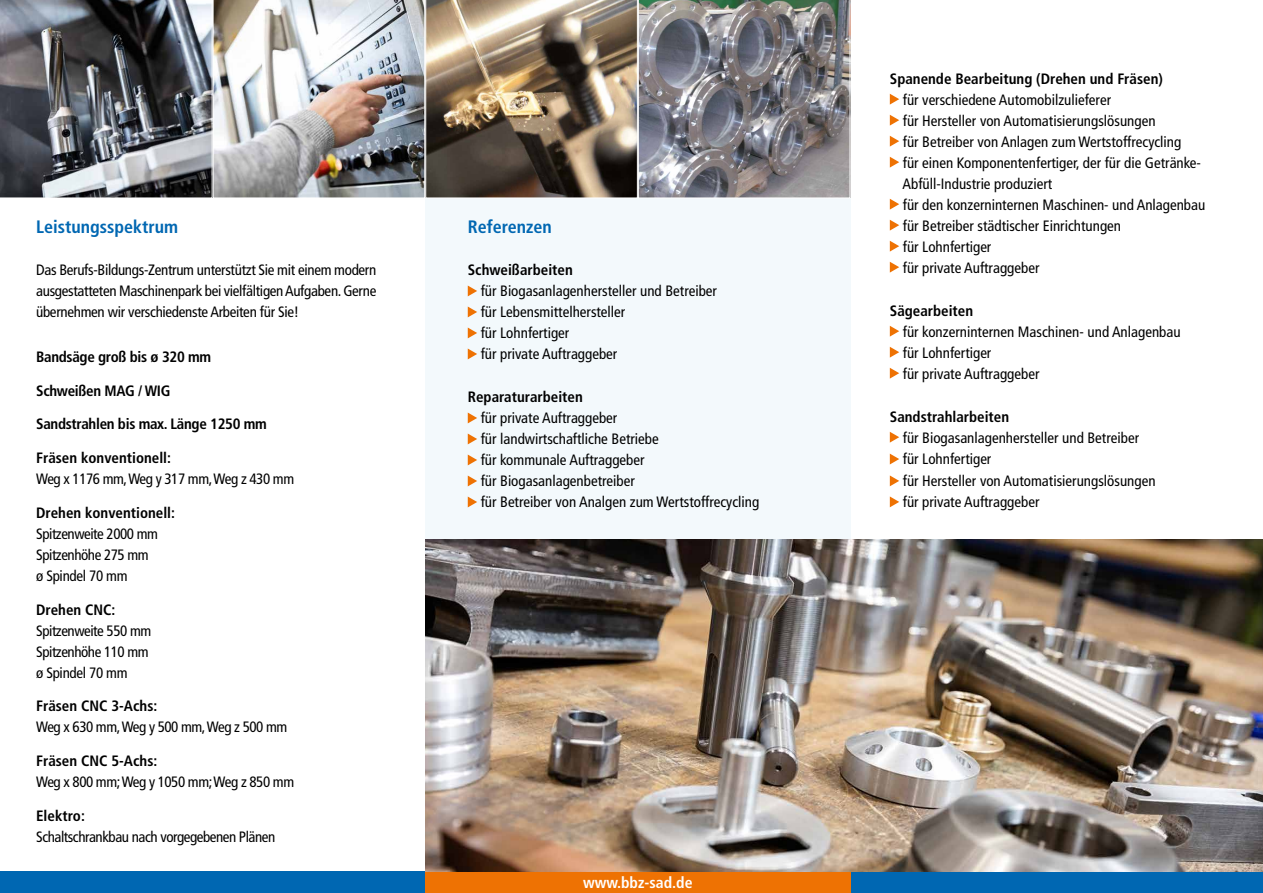
<style>
.page{position:relative;width:1263px;height:893px;background:#fff}
.page>*{position:absolute;margin:0;border:0;box-sizing:border-box;transform-origin:0 0}
.t1{font:700 condensed 18px "Frutiger";color:#0067b2}
.t2{font:700 condensed 15.75px "Frutiger";color:#fff}
.t3{font:condensed 15px/21px "Frutiger";color:#000}
.t4{font:condensed 15px/21px "Frutiger";letter-spacing:-.03em;color:#000}
.t5{font:700 condensed 15px "Frutiger";color:#000}
.t6{font:700 condensed 15px "Frutiger";letter-spacing:-.02em;color:#000}
</style>
<div class="page">
<div style="left:425px;top:198px;width:425px;height:682px;background:#f3f9fc"></div>
<div style="left:0;top:872px;width:1263px;height:21px;background:#0067b2"></div>
<div style="left:425px;top:872px;width:425px;height:21px;background:#ee7203"></div>
<svg style="left:468px;top:286px;width:9px;height:10px"></svg>
<svg style="left:468px;top:307px;width:9px;height:10px"></svg>
<svg style="left:468px;top:328px;width:9px;height:10px"></svg>
<svg style="left:468px;top:349px;width:9px;height:10px"></svg>
<svg style="left:468px;top:413px;width:9px;height:10px"></svg>
<svg style="left:468px;top:434px;width:9px;height:10px"></svg>
<svg style="left:468px;top:455px;width:9px;height:10px"></svg>
<svg style="left:468px;top:476px;width:9px;height:10px"></svg>
<svg style="left:468px;top:497px;width:9px;height:10px"></svg>
<img style="left:425px;top:539px;width:838px;height:333px">
<img style="left:0;top:0;width:850px;height:198px">
<svg style="left:890px;top:94px;width:9px;height:11px"></svg>
<svg style="left:890px;top:115px;width:9px;height:11px"></svg>
<svg style="left:890px;top:136px;width:9px;height:11px"></svg>
<svg style="left:890px;top:157px;width:9px;height:11px"></svg>
<svg style="left:890px;top:199px;width:9px;height:11px"></svg>
<svg style="left:890px;top:220px;width:9px;height:11px"></svg>
<svg style="left:890px;top:241px;width:9px;height:11px"></svg>
<svg style="left:890px;top:262px;width:9px;height:11px"></svg>
<svg style="left:890px;top:326px;width:9px;height:11px"></svg>
<svg style="left:890px;top:347px;width:9px;height:11px"></svg>
<svg style="left:890px;top:368px;width:9px;height:11px"></svg>
<svg style="left:890px;top:432px;width:9px;height:11px"></svg>
<svg style="left:890px;top:454px;width:9px;height:10px"></svg>
<svg style="left:890px;top:475px;width:9px;height:11px"></svg>
<svg style="left:890px;top:496px;width:9px;height:11px"></svg>
<p class="t1" style="left:36px;top:216px;width:144px">Leistungsspektrum</p>
<p class="t3" style="left:36px;top:260px;width:342px;text-align:justify">Das Berufs-Bildungs-Zentrum unterstützt Sie mit einem modern ausgestatteten Maschinenpark bei vielfältigen Aufgaben. Gerne übernehmen wir verschiedenste Arbeiten für Sie!</p>
<p class="t6" style="left:36px;top:348px;width:176px">Bandsäge groß bis ø 320 mm</p>
<p class="t6" style="left:36px;top:381px;width:136px">Schweißen MAG / WIG</p>
<p class="t6" style="left:36px;top:415px;width:232px">Sandstrahlen bis max. Länge 1250 mm</p>
<p class="t5" style="left:36px;top:449px;width:136px">Fräsen konventionell:</p>
<p class="t4" style="left:36px;top:468px;width:259px">Weg x 1176 mm, Weg y 317 mm, Weg z 430 mm</p>
<p class="t5" style="left:36px;top:504px;width:140px">Drehen konventionell:</p>
<p class="t4" style="left:36px;top:523px;width:123px">Spitzenweite 2000 mm<br>Spitzenhöhe 275 mm ø Spindel 70 mm</p>
<p class="t5" style="left:36px;top:600px;width:81px">Drehen CNC:</p>
<p class="t4" style="left:36px;top:620px;width:117px">Spitzenweite 550 mm<br>Spitzenhöhe 110 mm ø Spindel 70 mm</p>
<p class="t5" style="left:36px;top:697px;width:123px">Fräsen CNC 3-Achs:</p>
<p class="t4" style="left:36px;top:717px;width:253px">Weg x 630 mm, Weg y 500 mm, Weg z 500 mm</p>
<p class="t5" style="left:36px;top:752px;width:123px">Fräsen CNC 5-Achs:</p>
<p class="t4" style="left:36px;top:771px;width:259px">Weg x 800 mm; Weg y 1050 mm; Weg z 850 mm</p>
<p class="t5" style="left:36px;top:807px;width:50px">Elektro:</p>
<p class="t4" style="left:36px;top:826px;width:241px">Schaltschrankbau nach vorgegebenen Plänen</p>
<p class="t1" style="left:468px;top:216px;width:86px">Referenzen</p>
<p class="t5" style="left:468px;top:261px;width:107px">Schweißarbeiten</p>
<p class="t3" style="left:481px;top:281px;width:238px">für Biogasanlagenhersteller und Betreiber für Lebensmittelhersteller<br>für Lohnfertiger<br>für private Auftraggeber</p>
<p class="t5" style="left:468px;top:388px;width:117px">Reparaturarbeiten</p>
<p class="t3" style="left:481px;top:408px;width:280px">für private Auftraggeber<br>für landwirtschaftliche Betriebe<br>für kommunale Auftraggeber<br>für Biogasanlagenbetreiber<br>für Betreiber von Analgen zum Wertstoffrecycling</p>
<p class="t2" style="left:583px;top:873px;width:111px">www.bbz-sad.de</p>
<p class="t5" style="left:890px;top:69px;width:275px">Spanende Bearbeitung (Drehen und Fräsen)</p>
<p class="t3" style="left:902px;top:89px;width:304px">für verschiedene Automobilzulieferer<br>für Hersteller von Automatisierungslösungen<br>für Betreiber von Anlagen zum Wertstoffrecycling<br>für einen Komponentenfertiger, der für die Getränke-Abfüll-Industrie produziert<br>für den konzerninternen Maschinen- und Anlagenbau für Betreiber städtischer Einrichtungen<br>für Lohnfertiger<br>für private Auftraggeber</p>
<p class="t5" style="left:890px;top:301px;width:85px">Sägearbeiten</p>
<p class="t3" style="left:903px;top:321px;width:279px">für konzerninternen Maschinen- und Anlagenbau für Lohnfertiger<br>für private Auftraggeber</p>
<p class="t5" style="left:890px;top:407px;width:121px">Sandstrahlarbeiten</p>
<p class="t3" style="left:903px;top:427px;width:254px;line-height:21.6px">für Biogasanlagenhersteller und Betreiber für Lohnfertiger<br>für Hersteller von Automatisierungslösungen für private Auftraggeber</p>
</div>
